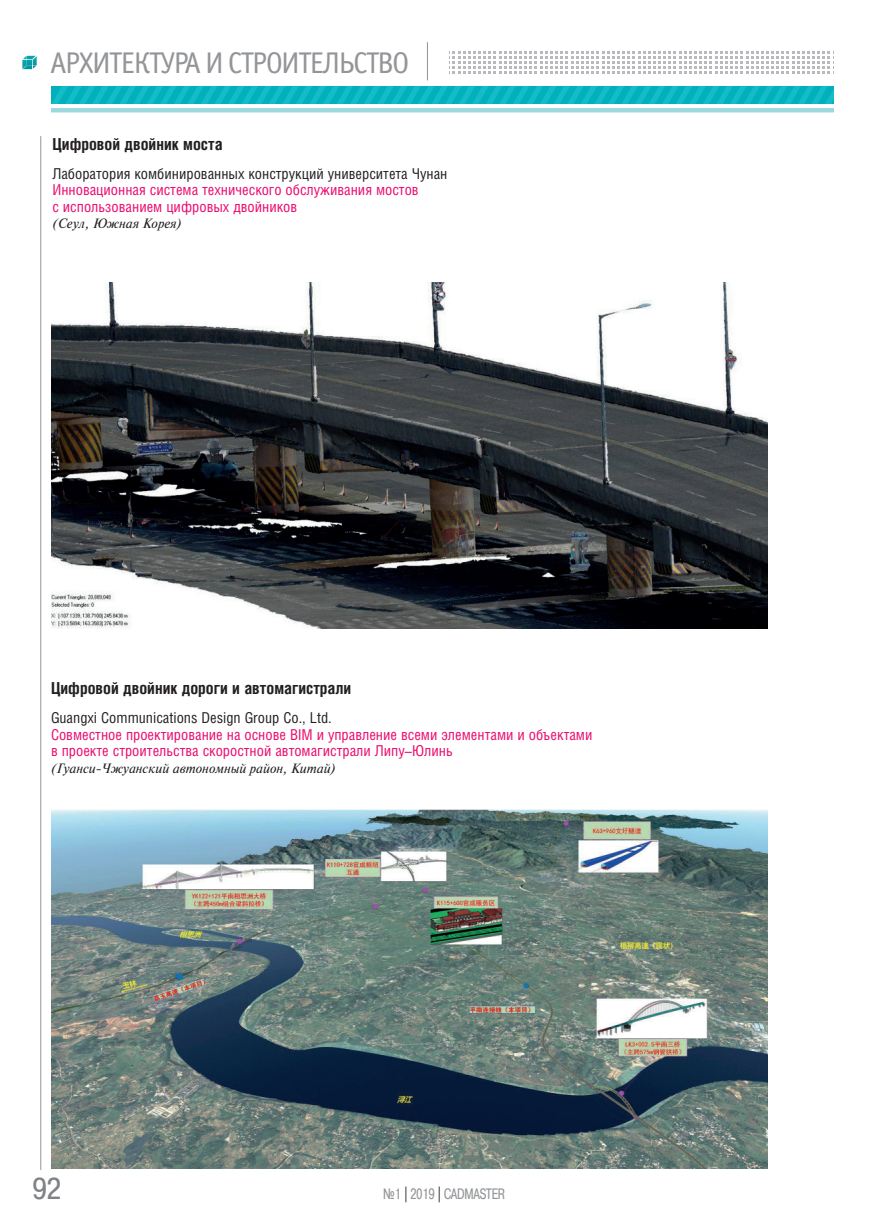
<style>
.page{position:relative;width:893px;height:1221px;background:#fff}
.page>*{position:absolute;margin:0;border:0;box-sizing:border-box;transform-origin:0 0}
.t1{font:30px "Officina Sans C";letter-spacing:-.05em;color:#939598}
.t2{font:30px "Pragmatica Cond C";color:#808285;scale:1.07 1}
.t3{font:700 16.5px "Helios Cond";color:#231f20}
.t4{font:15px/16.5px "Helios Cond";color:#ec096d}
.t5{font:15px "Helios Cond";color:#231f20}
.t6{font:15px "Pragmatica Cond C";color:#939598;scale:.9 1}
.t7{font:italic 13.5px "Newton C";color:#231f20}
.s1{color:#231f20}
</style>
<div class="page">
<svg style="left:22px;top:55px;width:15px;height:15px"></svg>
<hr style="left:427px;top:42px;width:1px;height:38px;background:#939598">
<svg style="left:449px;top:51px;width:385px;height:23px"></svg>
<svg style="left:52px;top:86px;width:781px;height:18px;background:#09b5c0"></svg>
<hr style="left:51px;top:108px;width:782px;height:4px;background:#9ed9e0">
<hr style="left:40px;top:136px;width:1px;height:1033px;background:#939598">
<img style="left:51px;top:282px;width:716px;height:346px">
<img style="left:51px;top:809px;width:716px;height:359px">
<h1 class="t1" style="left:50px;top:51px;width:360px">АРХИТЕКТУРА И СТРОИТЕЛЬСТВО</h1>
<p class="t3" style="left:52px;top:138px;width:172px">Цифровой двойник моста</p>
<p class="t5" style="left:52px;top:168px;width:396px">Лаборатория комбинированных конструкций университета Чунан</p>
<p class="t4" style="left:52px;top:183px;width:368px">Инновационная система технического обслуживания мостов с использованием цифровых двойников</p>
<p class="t7" style="left:52px;top:219px;width:130px">(Сеул, Южная Корея)</p>
<p class="t3" style="left:51px;top:682px;width:302px">Цифровой двойник дороги и автомагистрали</p>
<p class="t5" style="left:51px;top:712px;width:282px">Guangxi Communications Design Group Co., Ltd.</p>
<p class="t4" style="left:51px;top:727px;width:543px">Совместное проектирование на основе BIM и управление всеми элементами и объектами в проекте строительства скоростной автомагистрали Липу–Юлинь</p>
<p class="t7" style="left:51px;top:763px;width:286px">(Гуанси-Чжуанский автономный район, Китай)</p>
<h1 class="t2" style="left:33px;top:1171px;width:28px">92</h1>
<p class="t6" style="left:383px;top:1185px;width:137px">¹1 <span class="s1">|</span> 2019 <span class="s1">|</span> CADMASTER</p>
</div>
